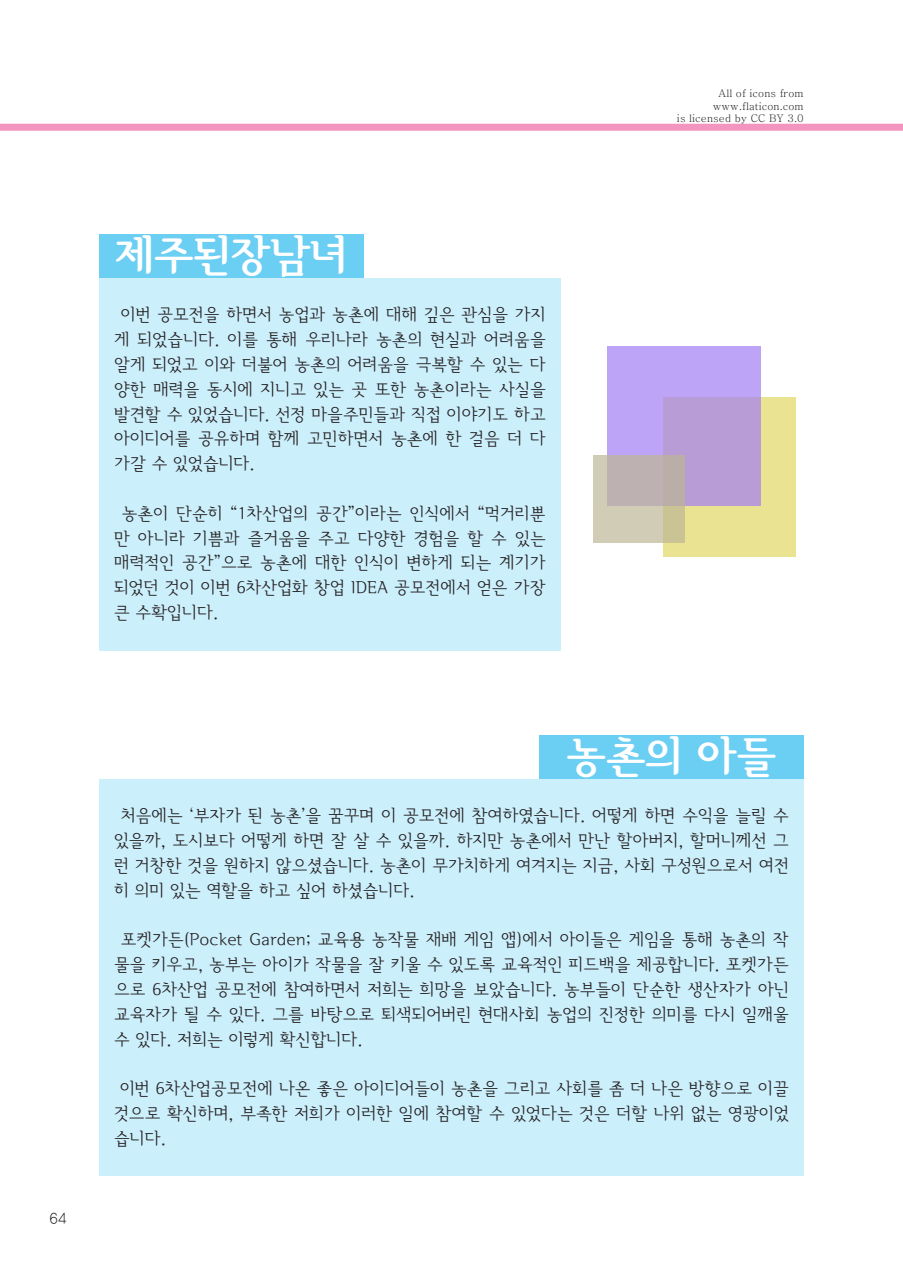
<style>
.page{position:relative;width:903px;height:1275px;background:#fff}
.page>*{position:absolute;margin:0;border:0;box-sizing:border-box;transform-origin:0 0}
.t1{font:43.75px "Seoul Hangang EB";color:#fff}
.t2{font:17.5px/24.8px "Seoul Hangang L";color:#231f20;text-align:justify}
.t3{font:14px "Korean DREAM1 R";color:#231f20}
.t4{font:500 10.5px "Adobe Myungjo Std";color:#231f20}
</style>
<div class="page">
<div style="left:663px;top:397px;width:133px;height:159px;background:#e9e392"></div>
<div style="left:539px;top:735px;width:265px;height:44px;background:#6bcef3"></div>
<div style="left:99px;top:779px;width:705px;height:397px;background:#cceffc"></div>
<div style="left:99px;top:234px;width:265px;height:44px;background:#6bcef3"></div>
<div style="left:99px;top:278px;width:462px;height:372px;background:#cceffc"></div>
<div style="left:0;top:124px;width:903px;height:7px;background:#f395bf"></div>
<svg style="left:608px;top:346px;width:153px;height:160px;background:#bba0e6"></svg>
<svg style="left:593px;top:456px;width:91px;height:87px;background:#c5bdae"></svg>
<p class="t3" style="left:50px;top:1211px;width:19px">64</p>
<p class="t1" style="left:115px;top:228px;width:234px">제주된장남녀</p>
<p class="t2" style="left:114px;top:302px;width:433px;text-indent:7px">이번 공모전을 하면서 농업과 농촌에 대해 깊은 관심을 가지 게 되었습니다. 이를 통해 우리나라 농촌의 현실과 어려움을 알게 되었고 이와 더불어 농촌의 어려움을 극복할 수 있는 다 양한 매력을 동시에 지니고 있는 곳 또한 농촌이라는 사실을 발견할 수 있었습니다. 선정 마을주민들과 직접 이야기도 하고 아이디어를 공유하며 함께 고민하면서 농촌에 한 걸음 더 다 가갈 수 있었습니다.</p>
<p class="t2" style="left:114px;top:501px;width:433px;text-indent:8px">농촌이 단순히 “1차산업의 공간”이라는 인식에서 “먹거리뿐 만 아니라 기쁨과 즐거움을 주고 다양한 경험을 할 수 있는 매력적인 공간”으로 농촌에 대한 인식이 변하게 되는 계기가 되었던 것이 이번 6차산업화 창업 IDEA 공모전에서 얻은 가장 큰 수확입니다.</p>
<p class="t4" style="left:718px;top:88px;width:87px">All of icons from</p>
<p class="t4" style="left:713px;top:101px;width:92px">www.flaticon.com</p>
<p class="t4" style="left:677px;top:113px;width:128px">is licensed by CC BY 3.0</p>
<p class="t1" style="left:567px;top:729px;width:211px">농촌의 아들</p>
<p class="t2" style="left:114px;top:803px;width:676px;text-indent:7px">처음에는 ‘부자가 된 농촌’을 꿈꾸며 이 공모전에 참여하였습니다. 어떻게 하면 수익을 늘릴 수 있을까, 도시보다 어떻게 하면 잘 살 수 있을까. 하지만 농촌에서 만난 할아버지, 할머니께선 그 런 거창한 것을 원하지 않으셨습니다. 농촌이 무가치하게 여겨지는 지금, 사회 구성원으로서 여전 히 의미 있는 역할을 하고 싶어 하셨습니다.</p>
<p class="t2" style="left:114px;top:927px;width:676px;text-indent:7px">포켓가든(Pocket Garden; 교육용 농작물 재배 게임 앱)에서 아이들은 게임을 통해 농촌의 작 물을 키우고, 농부는 아이가 작물을 잘 키울 수 있도록 교육적인 피드백을 제공합니다. 포켓가든 으로 6차산업 공모전에 참여하면서 저희는 희망을 보았습니다. 농부들이 단순한 생산자가 아닌 교육자가 될 수 있다. 그를 바탕으로 퇴색되어버린 현대사회 농업의 진정한 의미를 다시 일깨울 수 있다. 저희는 이렇게 확신합니다.</p>
<p class="t2" style="left:114px;top:1076px;width:676px;text-indent:6px">이번 6차산업공모전에 나온 좋은 아이디어들이 농촌을 그리고 사회를 좀 더 나은 방향으로 이끌 것으로 확신하며, 부족한 저희가 이러한 일에 참여할 수 있었다는 것은 더할 나위 없는 영광이었 습니다.</p>
</div>
